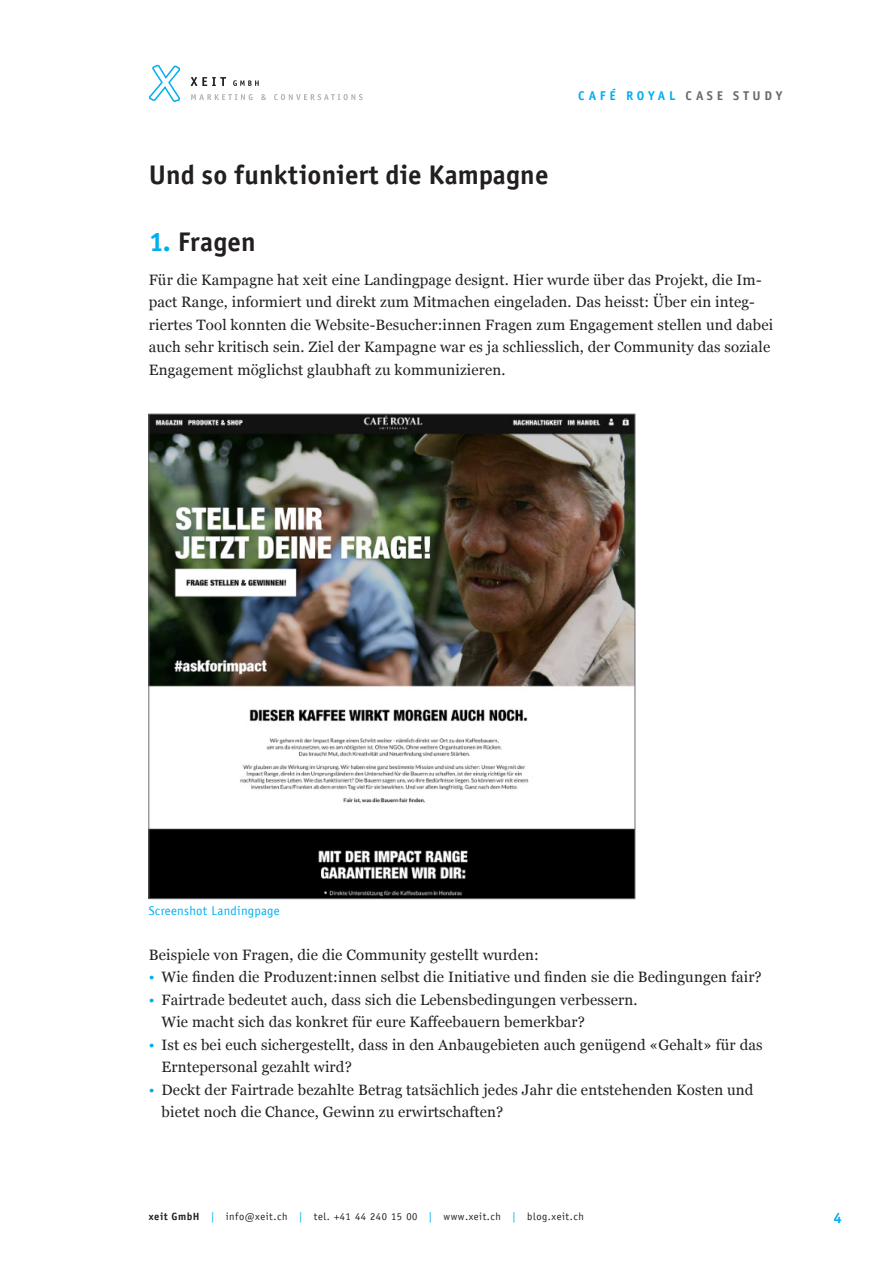
<style>
.page{position:relative;width:893px;height:1263px;background:#fff}
.page>*{position:absolute;margin:0;border:0;box-sizing:border-box;transform-origin:0 0}
.t1{font:27px "Officina Sans Bold ITC";letter-spacing:.01em;color:#231f20}
.t2{font:15px/22.5px "Georgia";letter-spacing:.01em;color:#231f20}
.t3{font:15px "Officina Sans Bold ITC";color:#00aeef}
.t4{font:12.75px "Officina Sans";letter-spacing:.02em;color:#00aeef}
.t5{font:12.75px "Officina Sans Bold ITC";letter-spacing:.29em;color:#00aeef}
.t6{font:10.5px "Officina Sans";letter-spacing:.05em;color:#231f20}
.s1{color:#676a6c}
.s2{color:#00aeef}
.s3{font-family:"Officina Sans Bold ITC"}
</style>
<div class="page">
<svg style="left:191px;top:77px;width:68px;height:9px"></svg>
<svg style="left:191px;top:94px;width:171px;height:6px"></svg>
<svg style="left:148px;top:64px;width:33px;height:38px"></svg>
<img style="left:150px;top:416px;width:483px;height:481px">
<h1 class="t1" style="left:149px;top:158px;width:401px">Und so funktioniert die Kampagne</h1>
<p class="t5" style="left:578px;top:88px;width:206px">CAFÉ ROYAL <span class="s1">CASE STUDY</span></p>
<h1 class="t1" style="left:149px;top:225px;width:108px"><span class="s2">1.</span> Fragen</h1>
<p class="t2" style="left:149px;top:268px;width:626px">Für die Kampagne hat xeit eine Landingpage designt. Hier wurde über das Projekt, die Im&shy;pact Range, informiert und direkt zum Mitmachen eingeladen. Das heisst: Über ein integ&shy;riertes Tool konnten die Website-Besucher:innen Fragen zum Engagement stellen und dabei auch sehr kritisch sein. Ziel der Kampagne war es ja schliesslich, der Community das soziale Engagement möglichst glaubhaft zu kommunizieren.</p>
<p class="t4" style="left:149px;top:903px;width:132px">Screenshot Landingpage</p>
<p class="t2" style="left:149px;top:943px;width:391px">Beispiele von Fragen, die die Community gestellt wurden:</p>
<p class="t2" style="left:149px;top:965px;width:614px"><span class="s2">•</span> Wie finden die Produzent:innen selbst die Initiative und finden sie die Bedingungen fair?</p>
<p class="t2" style="left:162px;top:988px;width:477px;text-indent:-13px"><span class="s2">•</span> Fairtrade bedeutet auch, dass sich die Lebensbedingungen verbessern.<br>Wie macht sich das konkret für eure Kaffeebauern bemerkbar?</p>
<p class="t2" style="left:162px;top:1033px;width:602px;text-indent:-13px"><span class="s2">•</span> Ist es bei euch sichergestellt, dass in den Anbaugebieten auch genügend «Gehalt» für das<br>Erntepersonal gezahlt wird?</p>
<p class="t2" style="left:162px;top:1078px;width:593px;text-indent:-13px"><span class="s2">•</span> Deckt der Fairtrade bezahlte Betrag tatsächlich jedes Jahr die entstehenden Kosten und bietet noch die Chance, Gewinn zu erwirtschaften?</p>
<p class="t6" style="left:149px;top:1210px;width:436px"><span class="s3">xeit GmbH</span> <span class="s2">|</span> info@xeit.ch <span class="s2">|</span> tel. +41 44 240 15 00 <span class="s2">|</span> www.xeit.ch <span class="s2">|</span> blog.xeit.ch</p>
<p class="t3" style="left:834px;top:1208px;width:10px">4</p>
</div>
